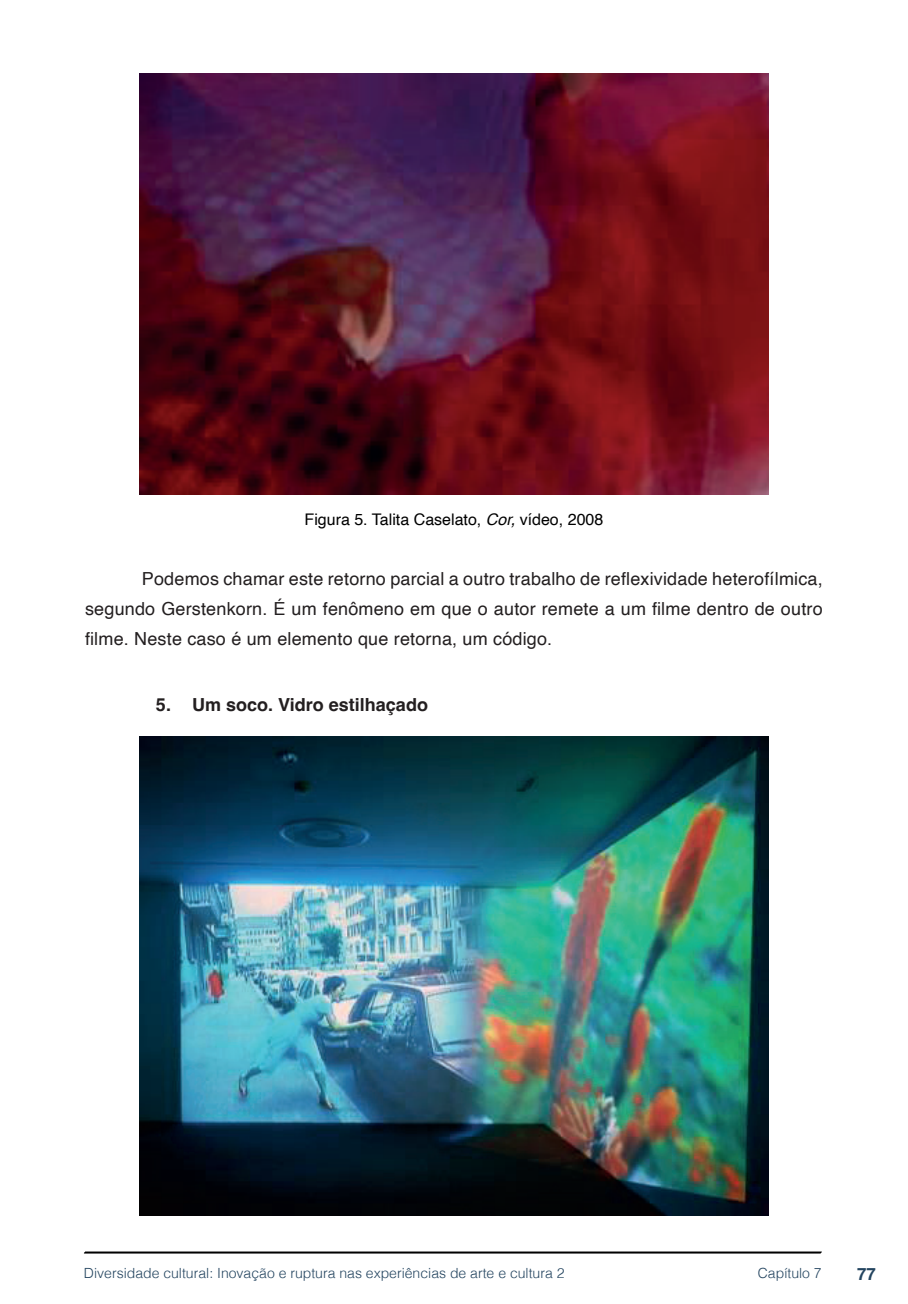
<style>
.page{position:relative;width:908px;height:1304px;background:#fff}
.page>*{position:absolute;margin:0;border:0;box-sizing:border-box;transform-origin:0 0}
.txt{font:18px/30px "Helvetica";letter-spacing:.01em;color:#231f20;text-align:justify}
.t1{font:700 18px "Helvetica";color:#231f20}
.t2{font:700 16.8px "Helvetica";color:#23445f}
.imagens_graf_tab{font:16px "Helvetica";color:#000}
.t3{font:300 14px "Helvetica";color:#23445f}
.s1{font-style:italic}
</style>
<div class="page">
<svg style="left:84px;top:1251px;width:737px;height:3px;background:#515151"></svg>
<img style="left:139px;top:74px;width:629px;height:421px">
<img style="left:139px;top:737px;width:629px;height:479px">
<p class="imagens_graf_tab" style="left:304px;top:507px;width:300px">Figura 5. Talita Caselato, <span class="s1">Cor,</span> vídeo, 2008</p>
<p class="txt" style="left:85px;top:565px;width:738px;text-indent:57px">Podemos chamar este retorno parcial a outro trabalho de reflexividade heterofílmica, segundo Gerstenkorn. É um fenômeno em que o autor remete a um filme dentro de outro filme. Neste caso é um elemento que retorna, um código.</p>
<p class="t1" style="left:156px;top:693px;width:273px">5. Um soco. Vidro estilhaçado</p>
<p class="t3" style="left:84px;top:1261px;width:482px">Diversidade cultural: Inovação e ruptura nas experiências de arte e cultura 2</p>
<p class="t3" style="left:757px;top:1261px;width:65px">Capítulo 7</p>
<p class="t2" style="left:856px;top:1264px;width:20px">77</p>
</div>
